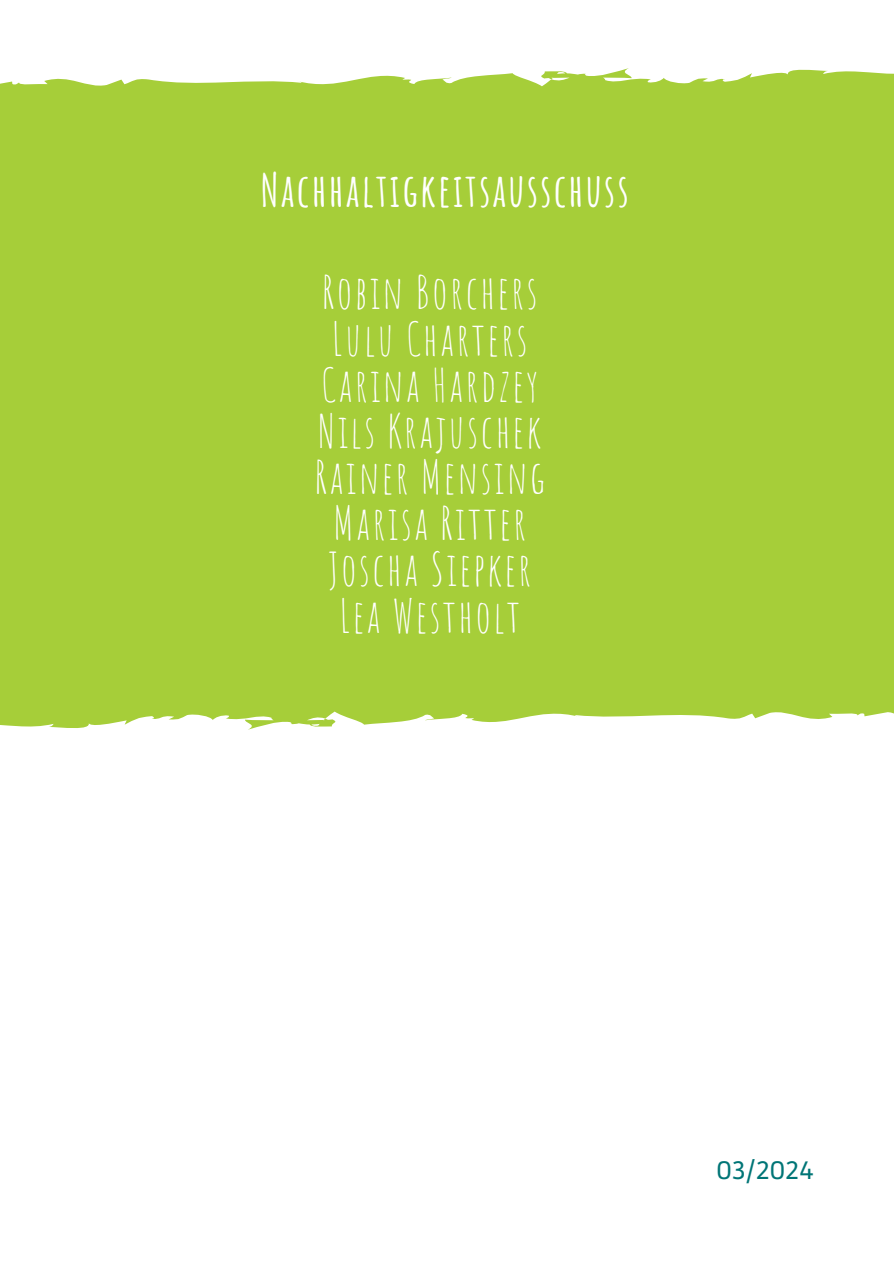
<style>
.page{position:relative;width:894px;height:1264px;background:#fff}
.page>*{position:absolute;margin:0;border:0;box-sizing:border-box;transform-origin:0 0}
.t1{font:45px/46.2px "Amatic SC";letter-spacing:.05em;color:#fff;text-align:center}
.t2{font:700 45px "Amatic SC";letter-spacing:.05em;color:#fff}
.t3{font:27px "Secca Kj G";color:#007576}
</style>
<div class="page">
<div style="left:0;top:259px;width:893px;height:44px;background:#a6ce39"></div>
<div style="left:0;top:68px;width:893px;height:191px;background:#a6ce39"></div>
<div style="left:0;top:303px;width:893px;height:236px;background:#a6ce39"></div>
<div style="left:0;top:539px;width:893px;height:191px;background:#a6ce39"></div>
<p class="t2" style="left:260px;top:161px;width:370px">Nachhaltigkeitsausschuss</p>
<h1 class="t1" style="left:314px;top:269px;width:232px">Robin Borchers<br>Lulu Charters<br>Carina Hardzey<br>Nils Krajuschek<br>Rainer Mensing<br>Marisa Ritter<br>Joscha Siepker<br>Lea Westholt</h1>
<p class="t3" style="left:716px;top:1159px;width:100px">03/2024</p>
</div>
